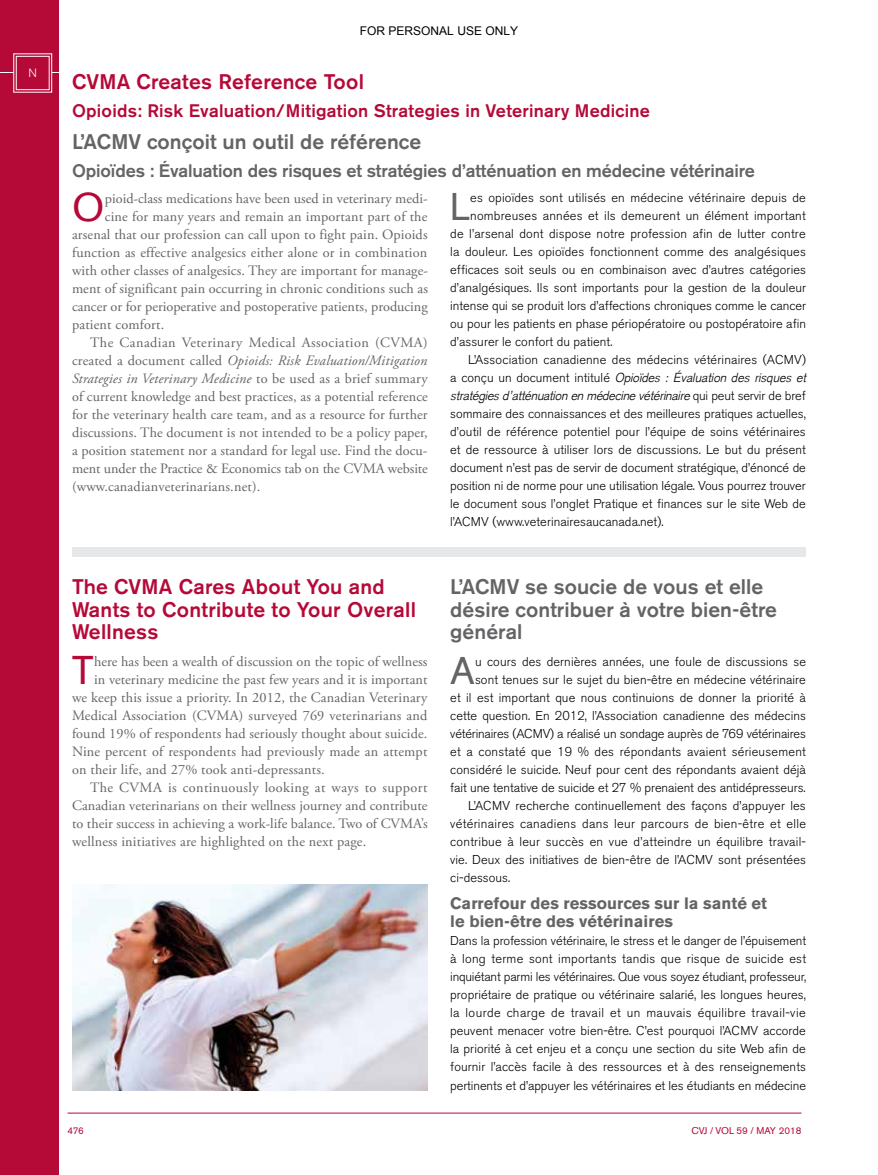
<style>
.page{position:relative;width:878px;height:1175px;background:#fff}
.page>*{position:absolute;margin:0;border:0;box-sizing:border-box;transform-origin:0 0}
.t1{font:39.75px "Akzidenz Grotesk BE";color:#b50938}
.t2{font:38.25px "Akzidenz Grotesk BE";color:#636466}
.t3{font:500 21px/22.5px "Akzidenz Grotesk BE";letter-spacing:.005em;color:#636466}
.t4{font:500 21px/22.5px "Akzidenz Grotesk BE";letter-spacing:.015em;color:#b50938}
.t5{font:500 18px "Akzidenz Grotesk BE";letter-spacing:-.005em;color:#636466}
.t6{font:500 18px "Akzidenz Grotesk BE";letter-spacing:.015em;color:#b50938}
.t7{font:700 16.5px/18px "Akzidenz Grotesk BE";letter-spacing:.005em;color:#636466}
.t8{font:14.25px "Adobe Garamond Pro";letter-spacing:.005em;color:#636466}
.t9{font:italic 14.25px "Adobe Garamond Pro";letter-spacing:.01em;color:#636466}
.t10{font:14.25px "Adobe Garamond Pro";letter-spacing:.03em;color:#636466}
.t11{font:14.25px "Adobe Garamond Pro";letter-spacing:.025em;color:#636466}
.t12{font:300 12.75px/18px "Akzidenz Grotesk BE";letter-spacing:.005em;color:#000;text-align:justify}
.t13{font:italic 300 12.75px/18px "Akzidenz Grotesk";letter-spacing:-.01em;color:#000}
.t14{font:300 12.75px "Akzidenz Grotesk BE";letter-spacing:-.015em;color:#000}
.t15{font:12px "Arial";color:#000}
.t16{font:300 12px "Akzidenz Grotesk BE";color:#fff}
.t17{font:9.75px "Akzidenz Grotesk BE";color:#b50938}
.s1{font-style:normal}
.s2{font-family:"Akzidenz Grotesk BE";font-style:normal}
</style>
<div class="page">
<hr style="left:68px;top:1112px;width:733px;height:1px;background:#b50938">
<div style="left:0;top:0;width:58px;height:1174px;background:#b50938"></div>
<hr style="left:0;top:72px;width:66px;height:1px;background:#fff">
<svg style="left:13px;top:53px;width:39px;height:40px"></svg>
<div style="left:16px;top:56px;width:33px;height:34px;border:1px solid #fff"></div>
<div style="left:72px;top:547px;width:734px;height:9px;background:#e6e7e8"></div>
<img style="left:72px;top:884px;width:356px;height:206px">
<p class="t16" style="left:28px;top:67px;width:10px">N</p>
<p class="t15" style="left:360px;top:24px;width:160px">FOR PERSONAL USE ONLY</p>
<h3 class="t4" style="left:72px;top:70px;width:293px">CVMA Creates Reference Tool</h3>
<h3 class="t6" style="left:72px;top:100px;width:579px">Opioids: Risk Evaluation/Mitigation Strategies in Veterinary Medicine</h3>
<h3 class="t3" style="left:72px;top:130px;width:351px">L’ACMV conçoit un outil de référence</h3>
<h3 class="t5" style="left:72px;top:160px;width:684px">Opioïdes : Évaluation des risques et stratégies d’atténuation en médecine vétérinaire</h3>
<h1 class="t1" style="left:72px;top:183px;width:34px">O</h1>
<p class="t8" style="left:105px;top:189px;width:324px">pioid-class medications have been used in veterinary medi-</p>
<p class="t8" style="left:105px;top:207px;width:324px">cine for many years and remain an important part of the</p>
<p class="t8" style="left:72px;top:225px;width:357px">arsenal that our profession can call upon to fight pain. Opioids</p>
<p class="t8" style="left:72px;top:243px;width:357px">function as effective analgesics either alone or in combination</p>
<p class="t8" style="left:72px;top:261px;width:357px">with other classes of analgesics. They are important for manage-</p>
<p class="t8" style="left:72px;top:279px;width:357px">ment of significant pain occurring in chronic conditions such as</p>
<p class="t8" style="left:72px;top:297px;width:357px">cancer or for perioperative and postoperative patients, producing</p>
<p class="t8" style="left:72px;top:315px;width:94px">patient comfort.</p>
<p class="t10" style="left:90px;top:333px;width:339px">The Canadian Veterinary Medical Association (CVMA)</p>
<p class="t9" style="left:72px;top:351px;width:357px"><span class="s1">created a document called</span> Opioids: Risk Evaluation/Mitigation</p>
<p class="t9" style="left:72px;top:369px;width:357px">Strategies in Veterinary Medicine <span class="s1">to be used as a brief summary</span></p>
<p class="t8" style="left:72px;top:387px;width:357px">of current knowledge and best practices, as a potential reference</p>
<p class="t8" style="left:72px;top:405px;width:357px">for the veterinary health care team, and as a resource for further</p>
<p class="t8" style="left:72px;top:423px;width:357px">discussions. The document is not intended to be a policy paper,</p>
<p class="t8" style="left:72px;top:441px;width:357px">a position statement nor a standard for legal use. Find the docu-</p>
<p class="t8" style="left:72px;top:459px;width:357px">ment under the Practice &amp; Economics tab on the CVMA website</p>
<p class="t8" style="left:72px;top:477px;width:190px">(www.canadianveterinarians.net).</p>
<h3 class="t4" style="left:72px;top:575px;width:345px">The CVMA Cares About You and<br>Wants to Contribute to Your Overall<br>Wellness</h3>
<h1 class="t1" style="left:72px;top:646px;width:23px">T</h1>
<p class="t8" style="left:94px;top:653px;width:335px">here has been a wealth of discussion on the topic of wellness</p>
<p class="t8" style="left:94px;top:671px;width:335px">in veterinary medicine the past few years and it is important</p>
<p class="t8" style="left:72px;top:689px;width:357px">we keep this issue a priority. In 2012, the Canadian Veterinary</p>
<p class="t8" style="left:72px;top:707px;width:357px">Medical Association (CVMA) surveyed 769 veterinarians and</p>
<p class="t8" style="left:72px;top:725px;width:357px">found 19% of respondents had seriously thought about suicide.</p>
<p class="t8" style="left:72px;top:743px;width:357px">Nine percent of respondents had previously made an attempt</p>
<p class="t8" style="left:72px;top:761px;width:254px">on their life, and 27% took anti-depressants.</p>
<p class="t11" style="left:90px;top:779px;width:339px">The CVMA is continuously looking at ways to support</p>
<p class="t8" style="left:72px;top:797px;width:357px">Canadian veterinarians on their wellness journey and contribute</p>
<p class="t8" style="left:72px;top:815px;width:357px">to their success in achieving a work-life balance. Two of CVMA’s</p>
<p class="t8" style="left:72px;top:833px;width:296px">wellness initiatives are highlighted on the next page.</p>
<h2 class="t2" style="left:450px;top:184px;width:21px">L</h2>
<p class="t12" style="left:470px;top:188px;width:337px">es opioïdes sont utilisés en médecine vétérinaire depuis de</p>
<p class="t12" style="left:470px;top:206px;width:337px">nombreuses années et ils demeurent un élément important</p>
<p class="t12" style="left:450px;top:224px;width:357px">de l’arsenal dont dispose notre profession afin de lutter contre</p>
<p class="t12" style="left:450px;top:242px;width:357px">la douleur. Les opioïdes fonctionnent comme des analgésiques</p>
<p class="t12" style="left:450px;top:260px;width:357px">efficaces soit seuls ou en combinaison avec d’autres catégories</p>
<p class="t12" style="left:450px;top:279px;width:357px">d’analgésiques. Ils sont importants pour la gestion de la douleur</p>
<p class="t12" style="left:450px;top:297px;width:357px">intense qui se produit lors d’affections chroniques comme le cancer</p>
<p class="t12" style="left:450px;top:315px;width:357px">ou pour les patients en phase périopératoire ou postopératoire afin</p>
<p class="t12" style="left:450px;top:333px;width:164px">d’assurer le confort du patient.</p>
<p class="t12" style="left:468px;top:351px;width:339px">L’Association canadienne des médecins vétérinaires (ACMV)</p>
<p class="t13" style="left:450px;top:368px;width:357px"><span class="s2">a conçu un document intitulé</span> Opioïdes : Évaluation des risques et stratégies d’atténuation en médecine vétérinaire <span class="s2">qui peut servir de bref</span></p>
<p class="t12" style="left:450px;top:405px;width:357px">sommaire des connaissances et des meilleures pratiques actuelles, d’outil de référence potentiel pour l’équipe de soins vétérinaires et de ressource à utiliser lors de discussions. Le but du présent document n’est pas de servir de document stratégique, d’énoncé de position ni de norme pour une utilisation légale. Vous pourrez trouver le document sous l’onglet Pratique et finances sur le site Web de l’ACMV (www.veterinairesaucanada.net).</p>
<h3 class="t3" style="left:450px;top:575px;width:328px">L’ACMV se soucie de vous et elle désire contribuer à votre bien-être général</h3>
<h2 class="t2" style="left:450px;top:648px;width:26px">A</h2>
<p class="t12" style="left:475px;top:653px;width:332px">u cours des dernières années, une foule de discussions se</p>
<p class="t12" style="left:475px;top:671px;width:332px">sont tenues sur le sujet du bien-être en médecine vétérinaire</p>
<p class="t12" style="left:450px;top:689px;width:357px">et il est important que nous continuions de donner la priorité à</p>
<p class="t12" style="left:450px;top:707px;width:357px">cette question. En 2012, l’Association canadienne des médecins</p>
<p class="t14" style="left:450px;top:726px;width:357px">vétérinaires (ACMV) a réalisé un sondage auprès de 769 vétérinaires</p>
<p class="t12" style="left:450px;top:743px;width:357px">et a constaté que 19 % des répondants avaient sérieusement</p>
<p class="t12" style="left:450px;top:761px;width:357px">considéré le suicide. Neuf pour cent des répondants avaient déjà</p>
<p class="t12" style="left:450px;top:779px;width:357px">fait une tentative de suicide et 27 % prenaient des antidépresseurs.</p>
<p class="t12" style="left:468px;top:797px;width:339px">L’ACMV recherche continuellement des façons d’appuyer les</p>
<p class="t12" style="left:450px;top:815px;width:357px">vétérinaires canadiens dans leur parcours de bien-être et elle</p>
<p class="t12" style="left:450px;top:833px;width:357px">contribue à leur succès en vue d’atteindre un équilibre travail-</p>
<p class="t12" style="left:450px;top:851px;width:357px">vie. Deux des initiatives de bien-être de l’ACMV sont présentées</p>
<p class="t12" style="left:450px;top:869px;width:61px">ci-dessous.</p>
<p class="t7" style="left:450px;top:894px;width:318px">Carrefour des ressources sur la santé et le bien-être des vétérinaires</p>
<p class="t12" style="left:450px;top:932px;width:357px">Dans la profession vétérinaire, le stress et le danger de l’épuisement à long terme sont importants tandis que risque de suicide est inquiétant parmi les vétérinaires. Que vous soyez étudiant, professeur, propriétaire de pratique ou vétérinaire salarié, les longues heures, la lourde charge de travail et un mauvais équilibre travail-vie peuvent menacer votre bien-être. C’est pourquoi l’ACMV accorde la priorité à cet enjeu et a conçu une section du site Web afin de fournir l’accès facile à des ressources et à des renseignements pertinents et d’appuyer les vétérinaires et les étudiants en médecine</p>
<p class="t17" style="left:68px;top:1125px;width:18px">476</p>
<p class="t17" style="left:691px;top:1125px;width:111px">CVJ / VOL 59 / MAY 2018</p>
</div>
